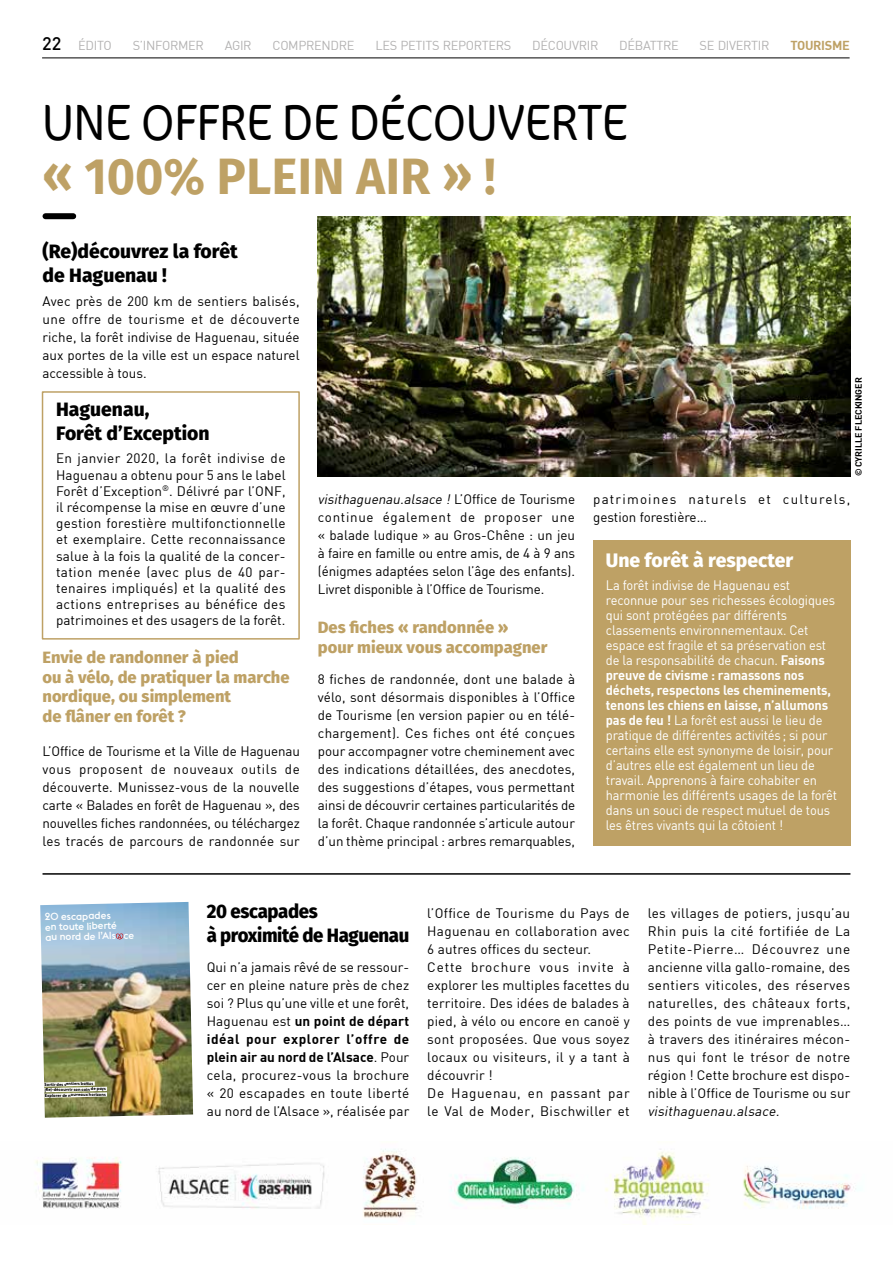
<style>
.page{position:relative;width:893px;height:1263px;background:#fff}
.page>*{position:absolute;margin:0;border:0;box-sizing:border-box;transform-origin:0 0}
.t1{font:300 51px "Cocon";color:#000;scale:.9 1}
.t2{font:700 51px "Fira Sans";letter-spacing:.01em;color:#bea165;scale:.95 1}
.t3{font:800 19.5px/23.4px "Fira Sans";letter-spacing:-.01em;color:#000}
.t4{font:800 19.5px/23.4px "Fira Sans";letter-spacing:-.01em;color:#000;scale:.95 1}
.t5{font:800 19.5px "Fira Sans";color:#fff}
.t6{font:800 16.5px/19.8px "Fira Sans";color:#bea165}
.t7{font:13.5px/18px "DIN";letter-spacing:.01em;color:#000;text-align:justify}
.t8{font:13.5px/15px "DIN";letter-spacing:-.01em;color:#fff;scale:.95 1}
.t9{font:13.5px/18px "DIN";letter-spacing:.09em;color:#000}
.t10{font:italic 13.5px "DIN";color:#000}
.t11{font:12.75px "DIN";letter-spacing:-.025em;color:#b3b2b2}
.t12{font:700 12.75px "DIN";letter-spacing:-.025em;color:#bea165}
.t13{font:500 10.05px/10.1px "Euclid Flex";color:#fff}
.t14{font:700 9px "DIN";letter-spacing:-.005em;color:#000}
.t15{font:700 4.35px/5.6px "Euclid Flex";color:#000}
.s1{font-weight:500;font-size:18px;color:#000}
.s2{font-style:italic}
.s3{font-weight:700}
</style>
<div class="page">
<hr style="left:42px;top:58px;width:808px;height:1px;background:#000">
<div style="left:593px;top:540px;width:257px;height:306px;background:#bea165"></div>
<div style="left:42px;top:391px;width:258px;height:249px;border:2px solid #bea165"></div>
<img style="left:40px;top:902px;width:153px;height:216px">
<svg style="left:116px;top:933px;width:8px;height:6px"></svg>
<svg style="left:44px;top:1081px;width:63px;height:17px"></svg>
<img style="left:318px;top:216px;width:532px;height:260px">
<img style="left:35px;top:1149px;width:821px;height:75px">
<div style="left:45px;top:213px;width:28px;height:6px;background:#000"></div>
<hr style="left:43px;top:873px;width:807px;height:2px;background:#000">
<p class="t11" style="left:42px;top:40px;width:71px"><span class="s1">22</span> ÉDITO</p>
<p class="t11" style="left:133px;top:40px;width:73px">S’INFORMER</p>
<p class="t11" style="left:225px;top:40px;width:28px">AGIR</p>
<p class="t11" style="left:273px;top:40px;width:83px">COMPRENDRE</p>
<p class="t11" style="left:375px;top:40px;width:138px">LES PETITS REPORTERS</p>
<p class="t11" style="left:532px;top:40px;width:68px">DÉCOUVRIR</p>
<p class="t11" style="left:619px;top:40px;width:61px">DÉBATTRE</p>
<p class="t11" style="left:700px;top:40px;width:71px">SE DIVERTIR</p>
<p class="t12" style="left:790px;top:39px;width:61px">TOURISME</p>
<h1 class="t1" style="left:42px;top:93px;width:652px">UNE OFFRE DE DÉCOUVERTE</h1>
<h1 class="t2" style="left:42px;top:141px;width:479px">« 100% PLEIN AIR » !</h1>
<h2 class="t3" style="left:43px;top:238px;width:197px">(Re)découvrez la forêt de Haguenau !</h2>
<p class="t7" style="left:43px;top:293px;width:259px">Avec près de 200 km de sentiers balisés, une offre de tourisme et de découverte riche, la forêt indivise de Haguenau, située aux portes de la ville est un espace naturel accessible à tous.</p>
<h2 class="t3" style="left:56px;top:396px;width:155px">Haguenau,<br>Forêt d’Exception</h2>
<p class="t7" style="left:56px;top:451px;width:231px;line-height:16.2px">En janvier 2020, la forêt indivise de Haguenau a obtenu pour 5 ans le label Forêt d’Exception<sup>®</sup>. Délivré par l’ONF, il récompense la mise en œuvre d’une gestion forestière multifonctionnelle et exemplaire. Cette reconnaissance salue à la fois la qualité de la concer&shy;tation menée (avec plus de 40 par&shy;tenaires impliqués) et la qualité des actions entreprises au bénéfice des patrimoines et des usagers de la forêt.</p>
<p class="t6" style="left:43px;top:646px;width:249px">Envie de randonner à pied<br>ou à vélo, de pratiquer la marche nordique, ou simplement<br>de flâner en forêt ?</p>
<p class="t7" style="left:43px;top:743px;width:259px">L’Office de Tourisme et la Ville de Haguenau vous proposent de nouveaux outils de découverte. Munissez-vous de la nouvelle carte « Balades en forêt de Haguenau », des nouvelles fiches randonnées, ou téléchargez les tracés de parcours de randonnée sur</p>
<p class="t7" style="left:318px;top:491px;width:259px"><span class="s2">visithaguenau.alsace !</span> L’ O ffi ce d e To u ri s m e continue également de proposer une « balade ludique » au Gros-Chêne : un jeu à faire en famille ou entre amis, de 4 à 9 ans (énigmes adaptées selon l’âge des enfants).<br>Livret disponible à l’Office de Tourisme.</p>
<p class="t6" style="left:318px;top:616px;width:231px">Des fiches « randonnée » pour mieux vous accompagner</p>
<p class="t7" style="left:318px;top:671px;width:259px">8 fiches de randonnée, dont une balade à vélo, sont désormais disponibles à l’Office de Tourisme (en version papier ou en télé&shy;chargement). Ces fiches ont été conçues pour accompagner votre cheminement avec des indications détaillées, des anecdotes, des suggestions d’étapes, vous permettant ainsi de découvrir certaines particularités de la forêt. Chaque randonnée s’articule autour d’un thème principal : arbres remarquables,</p>
<p class="t14" style="left:854px;top:476px;width:100px;rotate:-90deg">© CYRILLE FLECKINGER</p>
<p class="t9" style="left:593px;top:491px;width:259px">patrimoines naturels et culturels, gestion forestière…</p>
<h2 class="t5" style="left:606px;top:543px;width:189px">Une forêt à respecter</h2>
<p class="t8" style="left:606px;top:578px;width:245px">La forêt indivise de Haguenau est reconnue pour ses richesses écologiques qui sont protégées par différents classements environnementaux. Cet espace est fragile et sa préservation est de la responsabilité de chacun. <span class="s3">Faisons preuve de civisme : ramassons nos déchets, respectons les cheminements, tenons les chiens en laisse, n’allumons pas de feu !</span> La forêt est aussi le lieu de pratique de différentes activités; si pour certains elle est synonyme de loisir, pour d’autres elle est également un lieu de travail. Apprenons à faire cohabiter en harmonie les différents usages de la forêt dans un souci de respect mutuel de tous les êtres vivants qui la côtoient !</p>
<p class="t13" style="left:45px;top:912px;width:90px;rotate:-1deg">20 escapades<br>en toute liberté<br>au nord de l’Als ce</p>
<p class="t15" style="left:45px;top:1081px;width:63px;rotate:-1deg">Sortir des sentiers batt us (Re)-découvrir son coin de pays<br>Explorer de nouveaux horizons</p>
<h2 class="t4" style="left:207px;top:898px;width:215px">20 escapades<br>à proximité de Haguenau</h2>
<p class="t7" style="left:207px;top:959px;width:204px">Qui n’a jamais rêvé de se ressour&shy;cer en pleine nature près de chez soi ? Plus qu’une ville et une forêt, Haguenau est <span class="s3">un point de départ idéal pour explorer l’offre de plein air au nord de l’Alsace</span>. Pour cela, procurez-vous la brochure « 20 escapades en toute liberté au nord de l’Alsace », réalisée par</p>
<p class="t7" style="left:427px;top:905px;width:204px;text-align:left">l’Office de Tourisme du Pays de<br>Haguenau en collaboration avec<br>6 autres offices du secteur.<br>Cette brochure vous invite à explorer les multiples facettes du territoire. Des idées de balades à pied, à vélo ou encore en canoë y sont proposées. Que vous soyez locaux ou visiteurs, il y a tant à découvrir !<br>De Haguenau, en passant par le Val de Moder, Bischwiller et</p>
<p class="t7" style="left:648px;top:905px;width:204px">les villages de potiers, jusqu’au Rhin puis la cité fortifiée de La Petite-Pierre… Découvrez une ancienne villa gallo-romaine, des sentiers viticoles, des réserves naturelles, des châteaux forts, des points de vue imprenables… à travers des itinéraires mécon&shy;nus qui font le trésor de notre région ! Cette brochure est dispo&shy;nible à l’Office de Tourisme ou sur</p>
<p class="t10" style="left:648px;top:1105px;width:135px">visithaguenau.alsace.</p>
</div>
